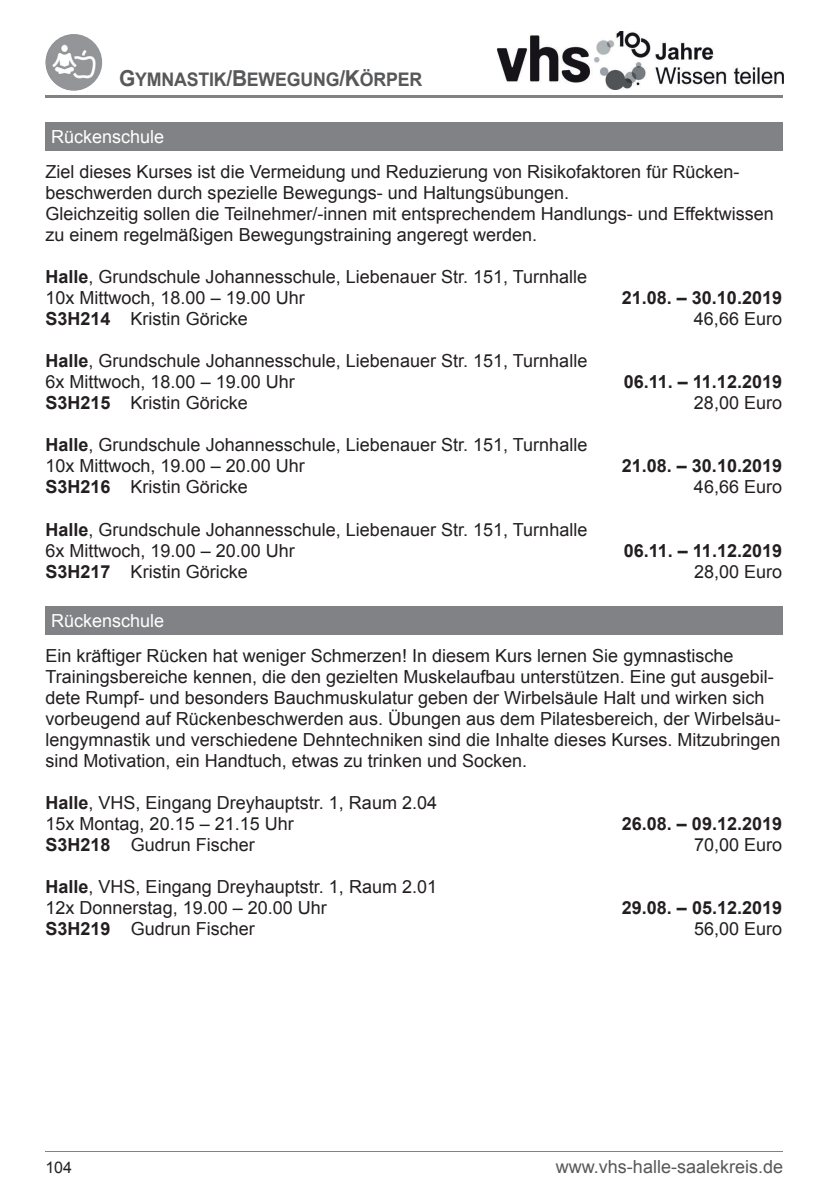
<style>
.page{position:relative;width:840px;height:1191px;background:#fff}
.page>*{position:absolute;margin:0;border:0;box-sizing:border-box;transform-origin:0 0}
.t1{font:18.8px "Arial Bold MT SC850";letter-spacing:-.01em;color:#57585a;scale:.95 1}
.t2{font:18px/21px "Arial";color:#231f20}
.t3{font:700 18px "Arial";color:#231f20}
.t4{font:18px "Arial";color:#57585a}
.t5{font:18px "Arial";color:#fff}
.t6{font:16px "Arial";color:#231f20}
.s1{font-size:22px}
.s2{font-weight:700}
</style>
<div class="page">
<hr style="left:45px;top:95px;width:737px;height:2px;background:#808285">
<hr style="left:45px;top:1151px;width:737px;height:1px;background:#808285">
<img style="left:497px;top:32px;width:285px;height:57px">
<svg style="left:45px;top:62px;width:2px;height:9px"></svg>
<div style="left:45px;top:123px;width:737px;height:28px;background:#808285"></div>
<div style="left:45px;top:606px;width:737px;height:28px;background:#808285"></div>
<p class="t1" style="left:119px;top:67px;width:320px"><span class="s1">G</span>YMNASTIK<span class="s1">/B</span>EWEGUNG<span class="s1">/K</span>ÖRPER</p>
<p class="t5" style="left:51px;top:125px;width:115px">Rückenschule</p>
<p class="t2" style="left:45px;top:162px;width:729px">Ziel dieses Kurses ist die Vermeidung und Reduzierung von Risikofaktoren für Rücken&shy;beschwerden durch spezielle Bewegungs- und Haltungsübungen.<br>Gleichzeitig sollen die Teilnehmer/-innen mit entsprechendem Handlungs- und Effektwissen zu einem regelmäßigen Bewegungstraining angeregt werden.</p>
<p class="t2" style="left:45px;top:267px;width:543px"><span class="s2">Halle</span>, Grundschule Johannesschule, Liebenauer Str. 151, Turnhalle<br>10x Mittwoch, 18.00 – 19.00 Uhr</p>
<p class="t3" style="left:621px;top:286px;width:162px">21.08. – 30.10.2019</p>
<p class="t2" style="left:45px;top:309px;width:204px"><span class="s2">S3H214</span> Kristin Göricke</p>
<p class="t2" style="left:693px;top:309px;width:90px">46,66 Euro</p>
<p class="t2" style="left:45px;top:351px;width:543px"><span class="s2">Halle</span>, Grundschule Johannesschule, Liebenauer Str. 151, Turnhalle<br>6x Mittwoch, 18.00 – 19.00 Uhr</p>
<p class="t3" style="left:623px;top:370px;width:160px">06.11. – 11.12.2019</p>
<p class="t2" style="left:45px;top:393px;width:204px"><span class="s2">S3H215</span> Kristin Göricke</p>
<p class="t2" style="left:693px;top:393px;width:90px">28,00 Euro</p>
<p class="t2" style="left:45px;top:435px;width:543px"><span class="s2">Halle</span>, Grundschule Johannesschule, Liebenauer Str. 151, Turnhalle<br>10x Mittwoch, 19.00 – 20.00 Uhr</p>
<p class="t3" style="left:621px;top:454px;width:162px">21.08. – 30.10.2019</p>
<p class="t2" style="left:45px;top:477px;width:204px"><span class="s2">S3H216</span> Kristin Göricke</p>
<p class="t2" style="left:693px;top:477px;width:90px">46,66 Euro</p>
<p class="t2" style="left:45px;top:519px;width:543px"><span class="s2">Halle</span>, Grundschule Johannesschule, Liebenauer Str. 151, Turnhalle<br>6x Mittwoch, 19.00 – 20.00 Uhr</p>
<p class="t3" style="left:623px;top:538px;width:160px">06.11. – 11.12.2019</p>
<p class="t2" style="left:45px;top:561px;width:204px"><span class="s2">S3H217</span> Kristin Göricke</p>
<p class="t2" style="left:693px;top:561px;width:90px">28,00 Euro</p>
<p class="t5" style="left:51px;top:608px;width:115px">Rückenschule</p>
<p class="t2" style="left:45px;top:645px;width:736px">Ein kräftiger Rücken hat weniger Schmerzen! In diesem Kurs lernen Sie gymnastische Trainingsbereiche kennen, die den gezielten Muskelaufbau unterstützen. Eine gut ausgebil&shy;dete Rumpf- und besonders Bauchmuskulatur geben der Wirbelsäule Halt und wirken sich vorbeugend auf Rückenbeschwerden aus. Übungen aus dem Pilatesbereich, der Wirbelsäu&shy;lengymnastik und verschiedene Dehntechniken sind die Inhalte dieses Kurses. Mitzubringen sind Motivation, ein Handtuch, etwas zu trinken und Socken.</p>
<p class="t2" style="left:45px;top:792px;width:393px"><span class="s2">Halle</span>, VHS, Eingang Dreyhauptstr. 1, Raum 2.04<br>15x Montag, 20.15 – 21.15 Uhr</p>
<p class="t3" style="left:621px;top:811px;width:162px">26.08. – 09.12.2019</p>
<p class="t2" style="left:45px;top:834px;width:211px"><span class="s2">S3H218</span> Gudrun Fischer</p>
<p class="t2" style="left:693px;top:834px;width:90px">70,00 Euro</p>
<p class="t2" style="left:45px;top:876px;width:393px"><span class="s2">Halle</span>, VHS, Eingang Dreyhauptstr. 1, Raum 2.01<br>12x Donnerstag, 19.00 – 20.00 Uhr</p>
<p class="t3" style="left:621px;top:895px;width:162px">29.08. – 05.12.2019</p>
<p class="t2" style="left:45px;top:918px;width:211px"><span class="s2">S3H219</span> Gudrun Fischer</p>
<p class="t2" style="left:693px;top:918px;width:90px">56,00 Euro</p>
<p class="t6" style="left:45px;top:1157px;width:28px">104</p>
<p class="t4" style="left:555px;top:1155px;width:229px">www.vhs-halle-saalekreis.de</p>
</div>
